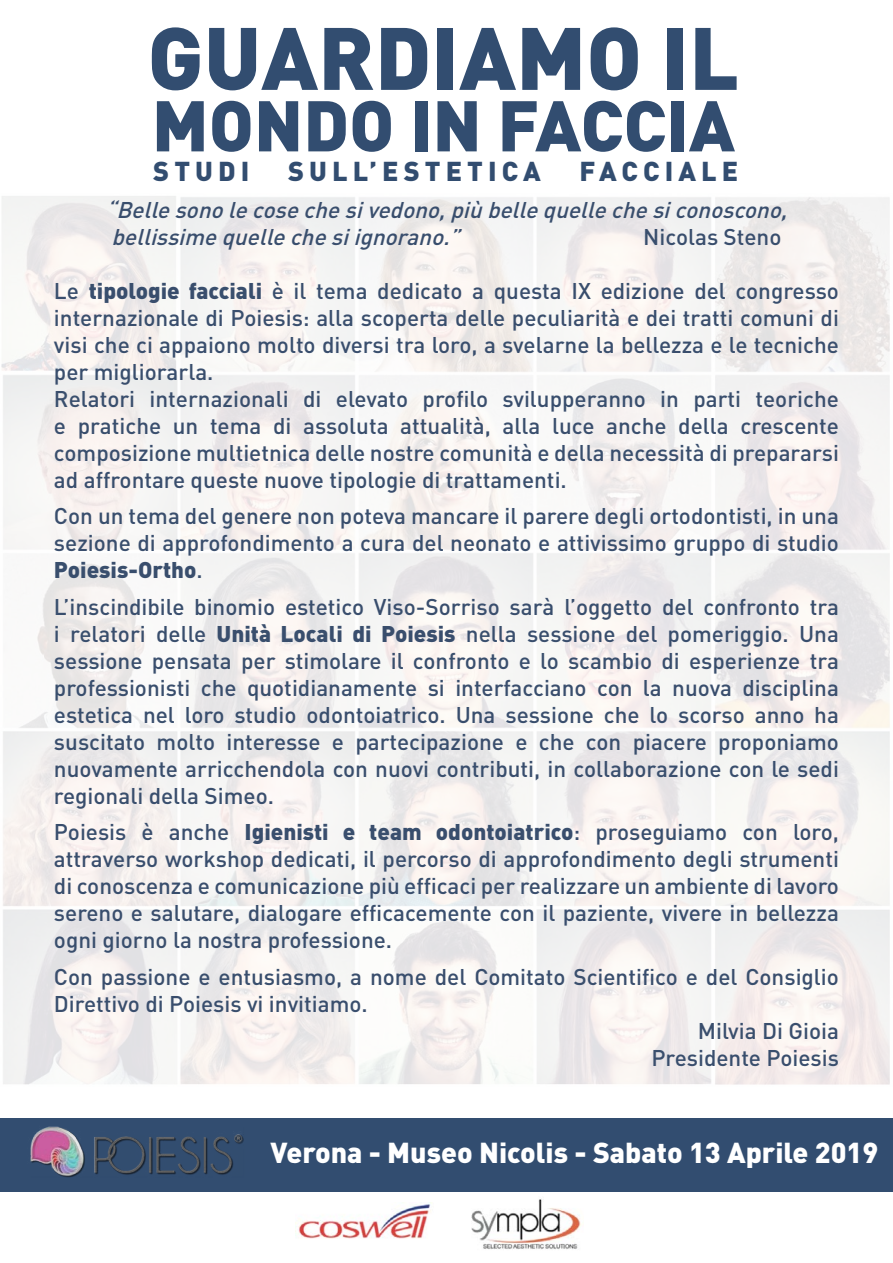
<style>
.page{position:relative;width:893px;height:1263px;background:#fff}
.page>*{position:absolute;margin:0;border:0;box-sizing:border-box;transform-origin:0 0}
.t1{font:900 87px "DIN";color:#324d70}
.t2{font:900 70.5px "DIN";color:#324d70}
.t3{font:900 28.5px "DIN";color:#fff}
.t4{font:900 27px "DIN";letter-spacing:.19em;color:#324d70}
.t5{font:500 22.5px/27px "DIN";color:#394e6d;text-align:justify}
.t6{font:italic 500 22.5px/27px "DIN";color:#394e6d}
.s1{font-weight:900}
</style>
<div class="page">
<img style="left:1px;top:196px;width:889px;height:889px">
<div style="left:0;top:1118px;width:893px;height:73px;background:#324d70"></div>
<img style="left:28px;top:1126px;width:217px;height:66px">
<img style="left:471px;top:1199px;width:110px;height:50px">
<img style="left:298px;top:1203px;width:133px;height:36px">
<h1 class="t1" style="left:148px;top:0;width:593px">GUARDIAMO IL</h1>
<h2 class="t2" style="left:152px;top:79px;width:585px">MONDO IN FACCIA</h2>
<p class="t4" style="left:153px;top:153px;width:98px">STUDI</p>
<p class="t4" style="left:288px;top:153px;width:254px">SULL’ESTETICA</p>
<p class="t4" style="left:579px;top:153px;width:160px">FACCIALE</p>
<p class="t6" style="left:106px;top:196px;width:689px">“Bellesonolecosechesivedono,più bellequellechesiconoscono, bellissimequellechesiignorano.”</p>
<p class="t5" style="left:643px;top:223px;width:140px">Nicolas Steno</p>
<p class="t5" style="left:54px;top:277px;width:786px;text-align:left">Le <span class="s1">tipologie facciali</span> è il tema dedicato a questa IX edizione del congresso internazionale di Poiesis: alla scoperta delle peculiarità e dei tratti comuni di visi che ci appaiono molto diversi tra loro, a svelarne la bellezza e le tecniche per migliorarla.<br>Relatori internazionali di elevato profilo svilupperanno in parti teoriche e pratiche un tema di assoluta attualità, alla luce anche della crescente composizione multietnica delle nostre comunità e della necessità di prepararsi ad affrontare queste nuove tipologie di trattamenti.</p>
<p class="t5" style="left:54px;top:502px;width:786px">Con un tema del genere non poteva mancare il parere degli ortodontisti, in una sezione di approfondimento a cura del neonato e attivissimo gruppo di studio <span class="s1">Poiesis-Ortho</span>.</p>
<p class="t5" style="left:54px;top:592px;width:786px">L’inscindibile binomio estetico Viso-Sorriso sarà l’oggetto del confronto tra i relatori delle <span class="s1">Unità Locali di Poiesis</span> nella sessione del pomeriggio. Una sessione pensata per stimolare il confronto e lo scambio di esperienze tra professionisti che quotidianamente si interfacciano con la nuova disciplina estetica nel loro studio odontoiatrico. Una sessione che lo scorso anno ha suscitato molto interesse e partecipazione e che con piacere proponiamo nuovamente arricchendola con nuovi contributi, in collaborazione con le sedi regionali della Simeo.</p>
<p class="t5" style="left:54px;top:817px;width:786px">Poiesis è anche <span class="s1">Igienisti e team odontoiatrico</span>: proseguiamo con loro, attraverso workshop dedicati, il percorso di approfondimento degli strumenti di conoscenza e comunicazione più efficaci per realizzare un ambiente di lavoro sereno e salutare, dialogare efficacemente con il paziente, vivere in bellezza ogni giorno la nostra professione.</p>
<p class="t5" style="left:54px;top:963px;width:786px">Con passione e entusiasmo, a nome del Comitato Scientifico e del Consiglio</p>
<p class="t5" style="left:54px;top:990px;width:315px">Direttivo di Poiesis vi invitiamo.</p>
<p class="t5" style="left:698px;top:1017px;width:143px">Milvia Di Gioia</p>
<p class="t5" style="left:651px;top:1044px;width:189px">Presidente Poiesis</p>
<p class="t3" style="left:270px;top:1134px;width:609px">Verona - Museo Nicolis - Sabato 13 Aprile 2019</p>
</div>
